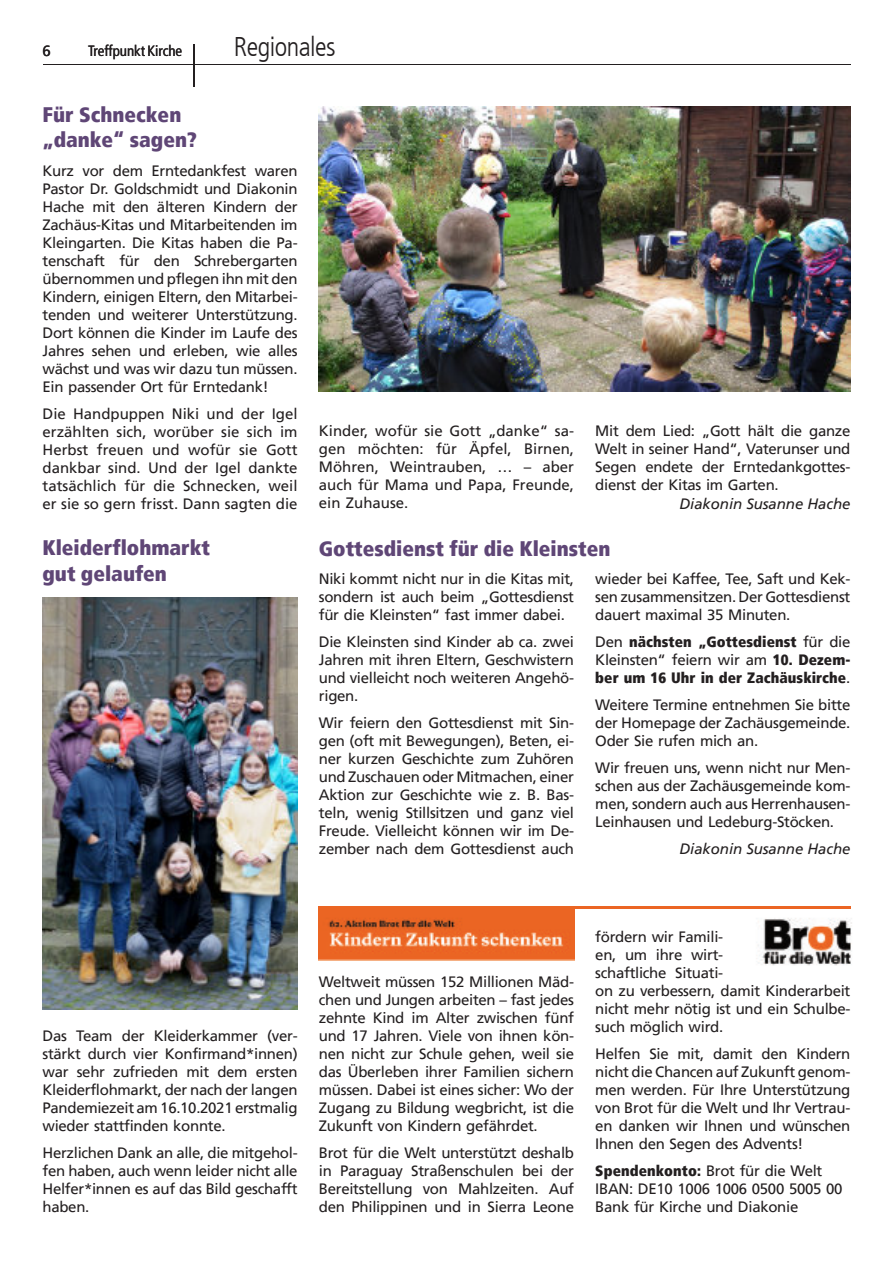
<style>
.page{position:relative;width:893px;height:1263px;background:#fff}
.page>*{position:absolute;margin:0;border:0;box-sizing:border-box;transform-origin:0 0}
.t1{font:300 condensed 27px "Frutiger LT";letter-spacing:-.02em;color:#231f20}
.t2{font:900 condensed 21px/25.2px "Frutiger LT";color:#5f4676}
.t3{font:15px/18px "Frutiger LT";letter-spacing:-.02em;color:#231f20;text-align:justify}
.t4{font:900 condensed 15px/18px "Frutiger LT";letter-spacing:.005em;color:#231f20;text-align:justify}
.t5{font:italic 15px "Frutiger LT";letter-spacing:-.005em;color:#231f20}
.t6{font:condensed 15px "Frutiger LT";letter-spacing:-.005em;color:#231f20}
.s1{font-weight:400;font-stretch:normal}
.s2{font-weight:900;font-stretch:condensed}
</style>
<div class="page">
<hr style="left:43px;top:64px;width:807px;height:1px;background:#231f20">
<hr style="left:193px;top:44px;width:2px;height:43px;background:#231f20">
<img style="left:43px;top:597px;width:255px;height:412px">
<img style="left:319px;top:106px;width:531px;height:285px">
<img style="left:319px;top:906px;width:255px;height:54px">
<img style="left:758px;top:906px;width:94px;height:60px">
<hr style="left:549px;top:906px;width:301px;height:3px;background:#eb6523">
<p class="t3" style="left:43px;top:43px;width:10px">6</p>
<p class="t6" style="left:88px;top:44px;width:96px">Treffpunkt Kirche</p>
<h1 class="t1" style="left:247px;top:35px;width:90px">egionales</h1>
<h1 class="t1" style="left:234px;top:35px;width:62px">Rubrik</h1>
<h2 class="t2" style="left:43px;top:104px;width:156px">Für Schnecken „danke“ sagen?</h2>
<p class="t3" style="left:43px;top:162px;width:257px">Kurz vor dem Erntedankfest waren Pastor Dr. Goldschmidt und Diakonin Hache mit den älteren Kindern der Zachäus-Kitas und Mitarbeitenden im Kleingarten. Die Kitas haben die Pa&shy;tenschaft für den Schrebergarten übernommen und pflegen ihn mit den Kindern, einigen Eltern, den Mitarbei&shy;tenden und weiterer Unterstützung.<br>Dort können die Kinder im Laufe des Jahres sehen und erleben, wie alles wächst und was wir dazu tun müssen.<br>Ein passender Ort für Erntedank!</p>
<p class="t3" style="left:43px;top:405px;width:257px">Die Handpuppen Niki und der Igel erzählten sich, worüber sie sich im Herbst freuen und wofür sie Gott dankbar sind. Und der Igel dankte tatsächlich für die Schnecken, weil er sie so gern frisst. Dann sagten die</p>
<h2 class="t2" style="left:43px;top:537px;width:169px">Kleiderflohmarkt gut gelaufen</h2>
<p class="t3" style="left:319px;top:423px;width:257px">Kinder, wofür sie Gott „danke“ sa&shy;gen möchten: für Äpfel, Birnen, Möhren, Weintrauben, … – aber auch für Mama und Papa, Freunde, ein Zuhause.</p>
<p class="t3" style="left:595px;top:423px;width:257px">Mit dem Lied: „Gott hält die ganze Welt in seiner Hand“, Vaterunser und Segen endete der Erntedankgottes&shy;dienst der Kitas im Garten.</p>
<p class="t5" style="left:679px;top:497px;width:172px">Diakonin Susanne Hache</p>
<h2 class="t2" style="left:319px;top:537px;width:293px">Gottesdienst für die Kleinsten</h2>
<p class="t3" style="left:319px;top:571px;width:257px">Niki kommt nicht nur in die Kitas mit, sondern ist auch beim „Gottesdienst für die Kleinsten“ fast immer dabei.</p>
<p class="t3" style="left:319px;top:634px;width:257px">Die Kleinsten sind Kinder ab ca. zwei Jahren mit ihren Eltern, Geschwistern und vielleicht noch weiteren Angehö&shy;rigen.</p>
<p class="t3" style="left:319px;top:715px;width:257px">Wir feiern den Gottesdienst mit Sin&shy;gen (oft mit Bewegungen), Beten, ei&shy;ner kurzen Geschichte zum Zuhören und Zuschauen oder Mitmachen, einer Aktion zur Geschichte wie z. B. Bas&shy;teln, wenig Stillsitzen und ganz viel Freude. Vielleicht können wir im De&shy;zember nach dem Gottesdienst auch</p>
<p class="t3" style="left:595px;top:571px;width:257px">wieder bei Kaffee, Tee, Saft und Kek&shy;sen zusammensitzen. Der Gottesdienst dauert maximal 35 Minuten.</p>
<p class="t4" style="left:595px;top:634px;width:257px"><span class="s1">Den</span> nächsten „Gottesdienst <span class="s1">für die Kleinsten“ feiern wir am</span> 10. Dezem&shy;ber um 16 Uhr in der Zachäuskirche<span class="s1">.</span></p>
<p class="t3" style="left:595px;top:697px;width:257px">Weitere Termine entnehmen Sie bitte der Homepage der Zachäusgemeinde.<br>Oder Sie rufen mich an.</p>
<p class="t3" style="left:595px;top:760px;width:257px">Wir freuen uns, wenn nicht nur Men&shy;schen aus der Zachäusgemeinde kom&shy;men, sondern auch aus Herrenhausen-Leinhausen und Ledeburg-Stöcken.</p>
<p class="t5" style="left:679px;top:843px;width:172px">Diakonin Susanne Hache</p>
<p class="t3" style="left:43px;top:1028px;width:257px">Das Team der Kleiderkammer (ver&shy;stärkt durch vier Konfirmand*innen) war sehr zufrieden mit dem ersten Kleiderflohmarkt, der nach der langen Pandemiezeit am 16.10.2021 erstmalig wieder stattfinden konnte.</p>
<p class="t3" style="left:43px;top:1145px;width:257px">Herzlichen Dank an alle, die mitgehol&shy;fen haben, auch wenn leider nicht alle Helfer*innen es auf das Bild geschafft haben.</p>
<p class="t3" style="left:319px;top:974px;width:257px">Weltweit müssen 152 Millionen Mäd&shy;chen und Jungen arbeiten – fast jedes zehnte Kind im Alter zwischen fünf und 17 Jahren. Viele von ihnen kön&shy;nen nicht zur Schule gehen, weil sie das Überleben ihrer Familien sichern müssen. Dabei ist eines sicher: Wo der Zugang zu Bildung wegbricht, ist die Zukunft von Kindern gefährdet.</p>
<p class="t3" style="left:319px;top:1145px;width:257px">Brot für die Welt unterstützt deshalb in Paraguay Straßenschulen bei der Bereitstellung von Mahlzeiten. Auf den Philippinen und in Sierra Leone</p>
<p class="t3" style="left:595px;top:929px;width:257px;text-align:left">fördern wir Famili-<br>en, um ihre wirt-<br>schaftliche Situati-<br>on zu verbessern, damit Kinderarbeit nicht mehr nötig ist und ein Schulbe&shy;such möglich wird.</p>
<p class="t3" style="left:595px;top:1046px;width:257px">Helfen Sie mit, damit den Kindern nicht die Chancen auf Zukunft genom&shy;men werden. Für Ihre Unterstützung von Brot für die Welt und Ihr Vertrau&shy;en danken wir Ihnen und wünschen Ihnen den Segen des Advents!</p>
<p class="t3" style="left:595px;top:1163px;width:249px;text-align:left"><span class="s2">Spendenkonto:</span> Brot für die Welt<br>IBAN: DE10 1006 1006 0500 5005 00<br>Bank für Kirche und Diakonie</p>
</div>
